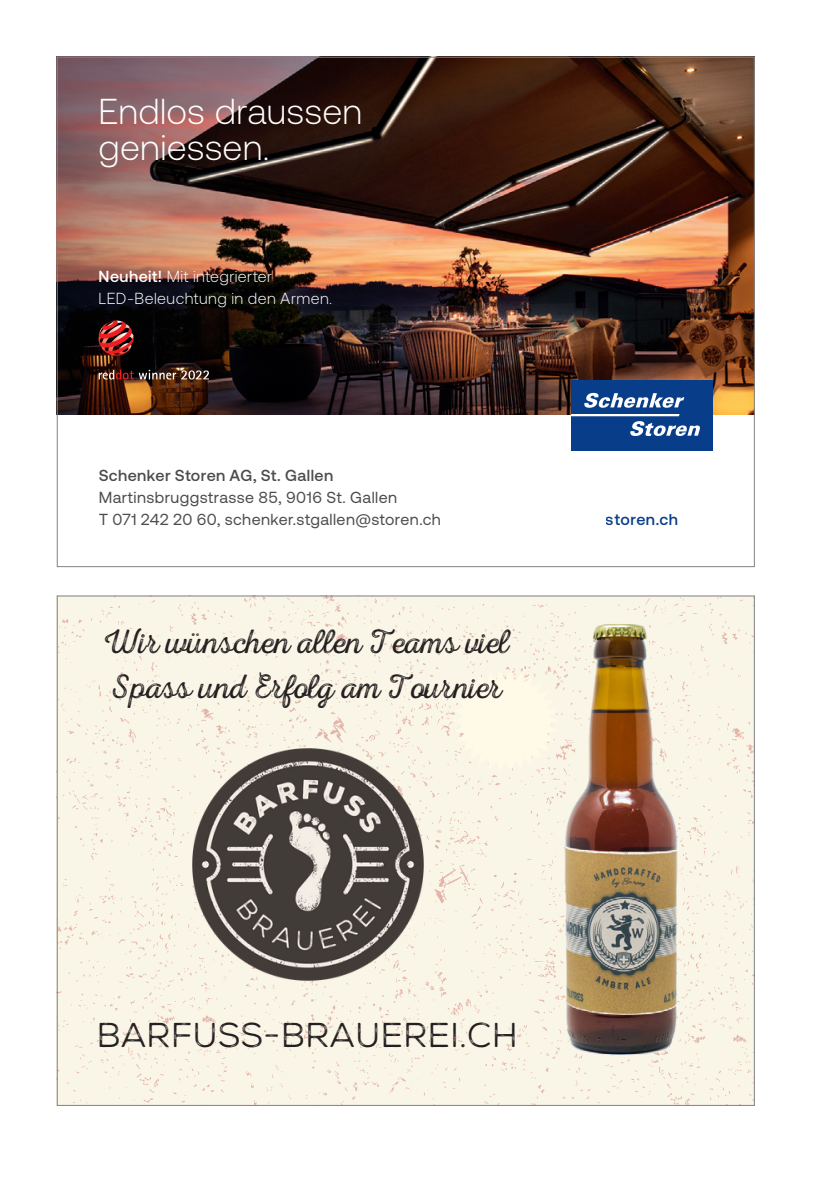
<style>
.page{position:relative;width:840px;height:1191px;background:#fff}
.page>*{position:absolute;margin:0;border:0;box-sizing:border-box;transform-origin:0 0}
.t1{font:300 36px/36px "Aeonik";letter-spacing:.005em;color:#fff}
.t2{font:34.4px "Nexa Rust Sans Book 02";color:#231f20}
.t3{font:34.2px/45.4px "Nexa Rust Script L 03";color:#231f20}
.t4{font:16px/22px "Aeonik";letter-spacing:.025em;color:#4b4c4d}
.t5{font:300 16px/22px "Aeonik";letter-spacing:.025em;color:#fff}
.t6{font:500 16px "Aeonik";letter-spacing:.025em;color:#4b4c4d}
.t7{font:500 16px "Aeonik";letter-spacing:.03em;color:#083e89}
.s1{font-weight:500}
</style>
<div class="page">
<img style="left:59px;top:59px;width:693px;height:355px">
<div style="left:570px;top:380px;width:142px;height:70px;background:#083e89"></div>
<svg style="left:570px;top:414px;width:130px;height:22px"></svg>
<svg style="left:584px;top:393px;width:100px;height:15px"></svg>
<svg style="left:98px;top:320px;width:36px;height:36px"></svg>
<svg style="left:99px;top:370px;width:110px;height:9px"></svg>
<div style="left:59px;top:597px;width:336px;height:507px;background:#faf6e7"></div>
<div style="left:395px;top:597px;width:357px;height:507px;background:#faf6e7"></div>
<img style="left:439px;top:597px;width:313px;height:489px">
<img style="left:183px;top:740px;width:249px;height:249px">
<h1 class="t1" style="left:99px;top:93px;width:265px">Endlos draussen geniessen.</h1>
<p class="t5" style="left:99px;top:265px;width:235px"><span class="s1">Neuheit!</span> Mit integrierter<br>LED-Beleuchtung in den Armen.</p>
<p class="t6" style="left:99px;top:467px;width:236px">Schenker Storen AG, St. Gallen</p>
<p class="t4" style="left:99px;top:487px;width:343px">Martinsbruggstrasse 85, 9016 St. Gallen<br>T 071 242 20 60, schenker.stgallen@storen.ch</p>
<h3 class="t3" style="left:105px;top:623px;width:406px">Wir wünschen allen Teams viel<br>Spass und Erfolg am Tournier</h3>
<p class="t7" style="left:605px;top:511px;width:74px">storen.ch</p>
<h2 class="t2" style="left:96px;top:1015px;width:422px">BARFUSS-BRAUEREI.CH</h2>
</div>
